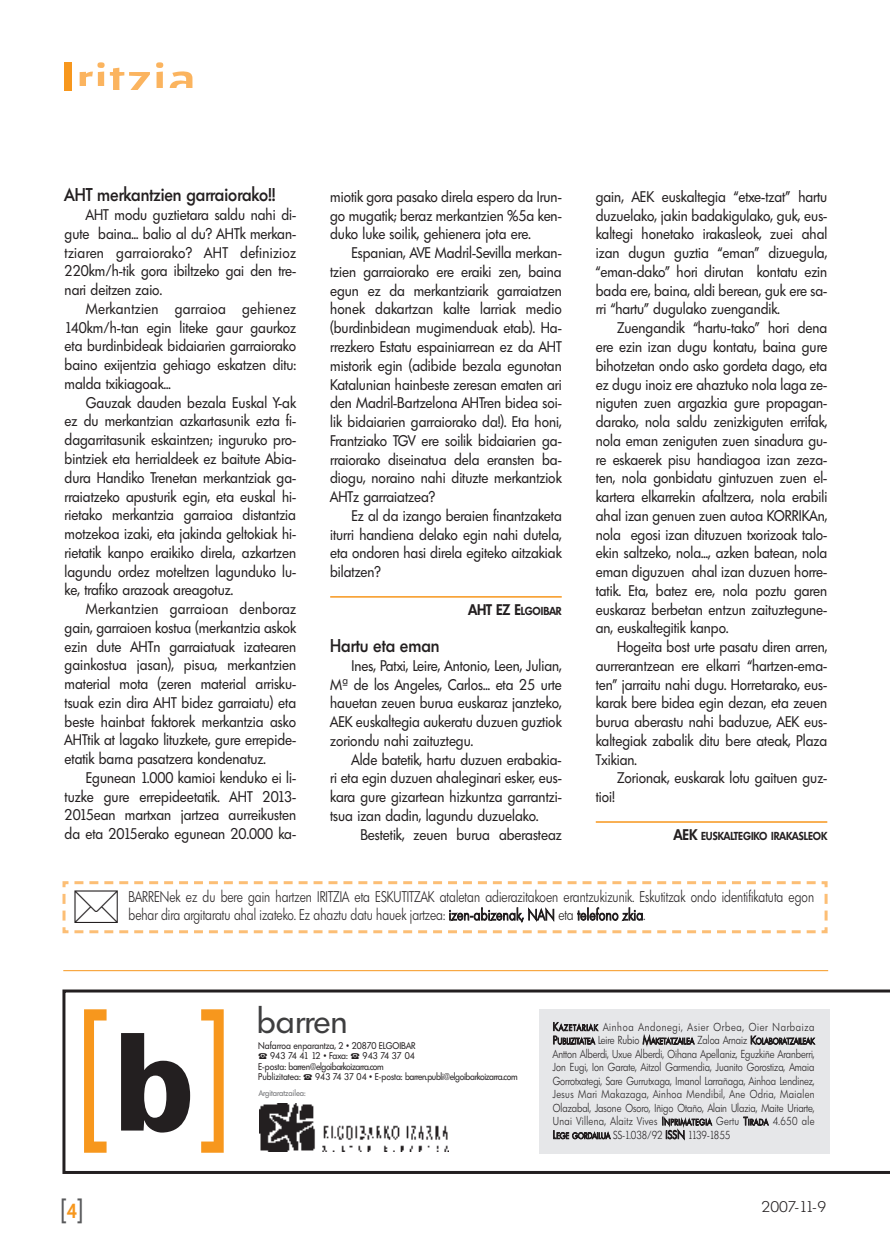
<style>
.page{position:relative;width:890px;height:1260px;background:#fff}
.page>*{position:absolute;margin:0;border:0;box-sizing:border-box;transform-origin:0 0}
.t1{font:156px "Helvetica";color:#f7971d;scale:.77 1}
.t2{font:500 45px "Glasgow";letter-spacing:.055em;color:#fbb45f;scale:1.2 1}
.t3{font:33px "Limerick";color:#3e3e3f}
.t4{font:27px "Helvetica";color:#57585a;scale:.83 1}
.t5{font:500 18px "Limerick";color:#231f20;scale:.9 1}
.t6{font:15px/18.8px "Limerick";color:#231f20;text-align:justify;scale:.9 1}
.t7{font:300 15px/18.3px "Limerick";letter-spacing:.005em;color:#231f20;scale:.8 1}
.t8{font:300 15px "Limerick";letter-spacing:.005em;color:#231f20}
.t9{font:300 11.25px/13.5px "Limerick";letter-spacing:.04em;color:#231f20;text-align:justify;scale:.83 1}
.t10{font:300 11.25px "Limerick";letter-spacing:.075em;color:#231f20;scale:.83 1}
.t11{font:600 11.25px "Limerick";color:#231f20;scale:.9 1}
.t12{font:300 11.25px "Limerick";color:#231f20;scale:.83 1}
.t13{font:9.45px/10.5px "Limerick";letter-spacing:-.04em;color:#231f20;scale:.9 1}
.t14{font:9.45px/10.5px "Limerick";color:#231f20;scale:.9 1}
.t15{font:300 8.4px "Limerick";letter-spacing:.03em;color:#231f20;scale:.83 1}
.t16{font:8.25px "Limerick";color:#6c6d70;scale:.9 1}
.s1{color:#f7971d}
.s2{font-size:15px}
.s3{font-family:"Univers";font-weight:900;font-size:135px;color:#231f20}
.s4{font-size:8.4px}
.s5{font-size:11.25px}
.s6{font-family:"Limerick";font-weight:600;font-size:19.8px;color:#f7971d}
</style>
<div class="page">
<svg style="left:62px;top:596px;width:827px;height:578px"></svg>
<svg style="left:259px;top:1053px;width:8px;height:6px"></svg>
<svg style="left:351px;top:1053px;width:8px;height:6px"></svg>
<svg style="left:304px;top:1074px;width:8px;height:6px"></svg>
<svg style="left:62px;top:879px;width:767px;height:55px"></svg>
<h2 class="t2" style="left:61px;top:53px;width:113px"><span class="s1">I</span>ritzia</h2>
<p class="t5" style="left:65px;top:185px;width:236px">AHT merkantzien garraiorako!!</p>
<p class="t6" style="left:65px;top:205px;width:259px;text-indent:21px">AHT modu guztietara saldu nahi di&shy;gute baina... balio al du? AHTk merkan&shy;tziaren garraiorako? AHT definizioz 220km/h-tik gora ibiltzeko gai den tre&shy;nari deitzen zaio.</p>
<p class="t6" style="left:65px;top:299px;width:259px;text-indent:21px">Merkantzien garraioa gehienez 140km/h-tan egin liteke gaur gaurkoz eta burdinbideak bidaiarien garraiorako baino exijentzia gehiago eskatzen ditu: malda txikiagoak...</p>
<p class="t6" style="left:65px;top:393px;width:259px;text-indent:21px">Gauzak dauden bezala Euskal Y-ak ez du merkantzian azkartasunik ezta fi&shy;dagarritasunik eskaintzen; inguruko pro&shy;bintziek eta herrialdeek ez baitute Abia&shy;dura Handiko Trenetan merkantziak ga&shy;rraiatzeko apusturik egin, eta euskal hi&shy;rietako merkantzia garraioa distantzia motzekoa izaki, eta jakinda geltokiak hi&shy;rietatik kanpo eraikiko direla, azkartzen lagundu ordez moteltzen lagunduko lu&shy;ke, trafiko arazoak areagotuz.</p>
<p class="t6" style="left:65px;top:599px;width:259px;text-indent:21px">Merkantzien garraioan denboraz gain, garraioen kostua (merkantzia askok ezin dute AHTn garraiatuak izatearen gainkostua jasan), pisua, merkantzien material mota (zeren material arrisku&shy;tsuak ezin dira AHT bidez garraiatu) eta beste hainbat faktorek merkantzia asko AHTtik at lagako lituzkete, gure errepide&shy;etatik barna pasatzera kondenatuz.</p>
<p class="t6" style="left:65px;top:768px;width:259px;text-indent:21px">Egunean 1.000 kamioi kenduko ei li&shy;tuzke gure errepideetatik. AHT 2013- 2015ean martxan jartzea aurreikusten da eta 2015erako egunean 20.000 ka-</p>
<p class="t6" style="left:330px;top:187px;width:259px">miotik gora pasako direla espero da Irun&shy;go mugatik; beraz merkantzien %5a ken&shy;duko luke soilik, gehienera jota ere.</p>
<p class="t6" style="left:330px;top:244px;width:259px;text-indent:21px">Espanian, AVE Madril-Sevilla merkan&shy;tzien garraiorako ere eraiki zen, baina egun ez da merkantziarik garraiatzen honek dakartzan kalte larriak medio (burdinbidean mugimenduak etab). Ha&shy;rrezkero Estatu espainiarrean ez da AHT mistorik egin (adibide bezala egunotan Katalunian hainbeste zeresan ematen ari den Madril-Bartzelona AHTren bidea soi&shy;lik bidaiarien garraiorako da!). Eta honi, Frantziako TGV ere soilik bidaiarien ga&shy;rraiorako diseinatua dela eransten ba&shy;diogu, noraino nahi dituzte merkantziok AHTz garraiatzea?</p>
<p class="t6" style="left:330px;top:506px;width:259px;text-indent:21px">Ez al da izango beraien finantzaketa iturri handiena delako egin nahi dutela, eta ondoren hasi direla egiteko aitzakiak bilatzen?</p>
<p class="t11" style="left:468px;top:604px;width:105px"><span class="s2">AHT EZ E</span>LGOIBAR</p>
<p class="t5" style="left:330px;top:635px;width:123px">Hartu eta eman</p>
<p class="t6" style="left:330px;top:656px;width:259px;text-indent:21px">Ines, Patxi, Leire, Antonio, Leen, Julian, Mª de los Angeles, Carlos... eta 25 urte hauetan zeuen burua euskaraz janzteko, AEK euskaltegia aukeratu duzuen guztiok zoriondu nahi zaituztegu.</p>
<p class="t6" style="left:330px;top:750px;width:259px;text-indent:21px">Alde batetik, hartu duzuen erabakia&shy;ri eta egin duzuen ahaleginari esker, eus&shy;kara gure gizartean hizkuntza garrantzi&shy;tsua izan dadin, lagundu duzuelako.</p>
<p class="t6" style="left:360px;top:825px;width:225px">Bestetik, zeuen burua aberasteaz</p>
<p class="t6" style="left:595px;top:187px;width:259px">gain, AEK euskaltegia “etxe-tzat” hartu duzuelako, jakin badakigulako, guk, eus&shy;kaltegi honetako irakasleok, zuei ahal izan dugun guztia “eman” dizuegula, “eman-dako” hori dirutan kontatu ezin bada ere, baina, aldi berean, guk ere sa&shy;rri “hartu” dugulako zuengandik.</p>
<p class="t6" style="left:595px;top:319px;width:259px;text-indent:21px">Zuengandik “hartu-tako” hori dena ere ezin izan dugu kontatu, baina gure bihotzetan ondo asko gordeta dago, eta ez dugu inoiz ere ahaztuko nola laga ze&shy;niguten zuen argazkia gure propagan&shy;darako, nola saldu zenizkiguten errifak, nola eman zeniguten zuen sinadura gu&shy;re eskaerek pisu handiagoa izan zeza&shy;ten, nola gonbidatu gintuzuen zuen el&shy;kartera elkarrekin afaltzera, nola erabili ahal izan genuen zuen autoa KORRIKAn, nola egosi izan dituzuen txorizoak talo&shy;ekin saltzeko, nola..., azken batean, nola eman diguzuen ahal izan duzuen horre&shy;tatik. Eta, batez ere, nola poztu garen euskaraz berbetan entzun zaituztegune&shy;an, euskaltegitik kanpo.</p>
<p class="t6" style="left:595px;top:637px;width:259px;text-indent:21px">Hogeita bost urte pasatu diren arren, aurrerantzean ere elkarri “hartzen-ema&shy;ten” jarraitu nahi dugu. Horretarako, eus&shy;karak bere bidea egin dezan, eta zeuen burua aberastu nahi baduzue, AEK eus&shy;kaltegiak zabalik ditu bere ateak, Plaza Txikian.</p>
<p class="t6" style="left:617px;top:769px;width:235px">Zorionak, euskarak lotu gaituen guz-</p>
<p class="t6" style="left:595px;top:787px;width:23px">tioi!</p>
<p class="t11" style="left:673px;top:829px;width:172px"><span class="s2">AEK</span> EUSKALTEGIKO IRAKASLEOK</p>
<p class="t7" style="left:128px;top:887px;width:858px">BARRENek ez du bere gain hartzen IRITZIA eta ESKUTITZAK ataletan adierazitakoen erantzukizunik. Eskutitzak ondo identifikatuta egon behar dira argitaratu ahal izateko. Ez ahaztu datu hauek jartzea: izen-abizenak, NAN eta telefono zkia.</p>
<h1 class="t1" style="left:76px;top:976px;width:203px">[ ]<span class="s3">b</span></h1>
<h3 class="t3" style="left:257px;top:1002px;width:92px">barren</h3>
<p class="t14" style="left:270px;top:1040px;width:163px;text-indent:-12px">Nafarroa enparantza, 2 • 20870 ELGOIBAR<br>943 74 41 12 • Faxa:</p>
<p class="t13" style="left:258px;top:1050px;width:175px;text-indent:104px">943 74 37 04<br>E-posta: barren@elgoibarkoizarra.com<br>Publizitatea:</p>
<p class="t13" style="left:315px;top:1071px;width:226px">943 74 37 04 • E-posta: barren.publi@elgoibarkoizarra.com</p>
<p class="t16" style="left:259px;top:1088px;width:53px">Argitaratzailea:</p>
<p class="t10" style="left:553px;top:1020px;width:316px">K<span class="s4">AZETARIAK</span> Ainhoa Andonegi, Asier Orbea, Oier Narbaiza</p>
<p class="t15" style="left:553px;top:1036px;width:316px"><span class="s5">P</span>UBLIZITATEA <span class="s5">Leire Rubio M</span>AKETATZAILEA <span class="s5">Zaloa Arnaiz K</span>OLABORATZAILEAK</p>
<p class="t9" style="left:552px;top:1047px;width:317px">Antton Alberdi, Uxue Alberdi, Oihana Apellaniz, Eguzkiñe Aranberri, Jon Eugi, Ion Garate, Aitzol Garmendia, Juanito Gorostiza, Amaia Gorrotxategi, Sare Gurrutxaga, Imanol Larrañaga, Ainhoa Lendinez, Jesus Mari Makazaga, Ainhoa Mendibil, Ane Odria, Maialen Olazabal, Jasone Osoro, Iñigo Otaño, Alain Ulazia, Maite Uriarte, Unai Villena, Alaitz Vives I<span class="s4">NPRIMATEGIA</span> Gertu T<span class="s4">IRADA</span> 4.650 ale</p>
<p class="t12" style="left:553px;top:1128px;width:215px">L<span class="s4">EGE GORDAILUA</span> SS-1.038/92 ISSN 1139-1855</p>
<h3 class="t4" style="left:61px;top:1192px;width:29px">[<span class="s6">4</span>]</h3>
<p class="t8" style="left:761px;top:1197px;width:66px">2007-11-9</p>
</div>
